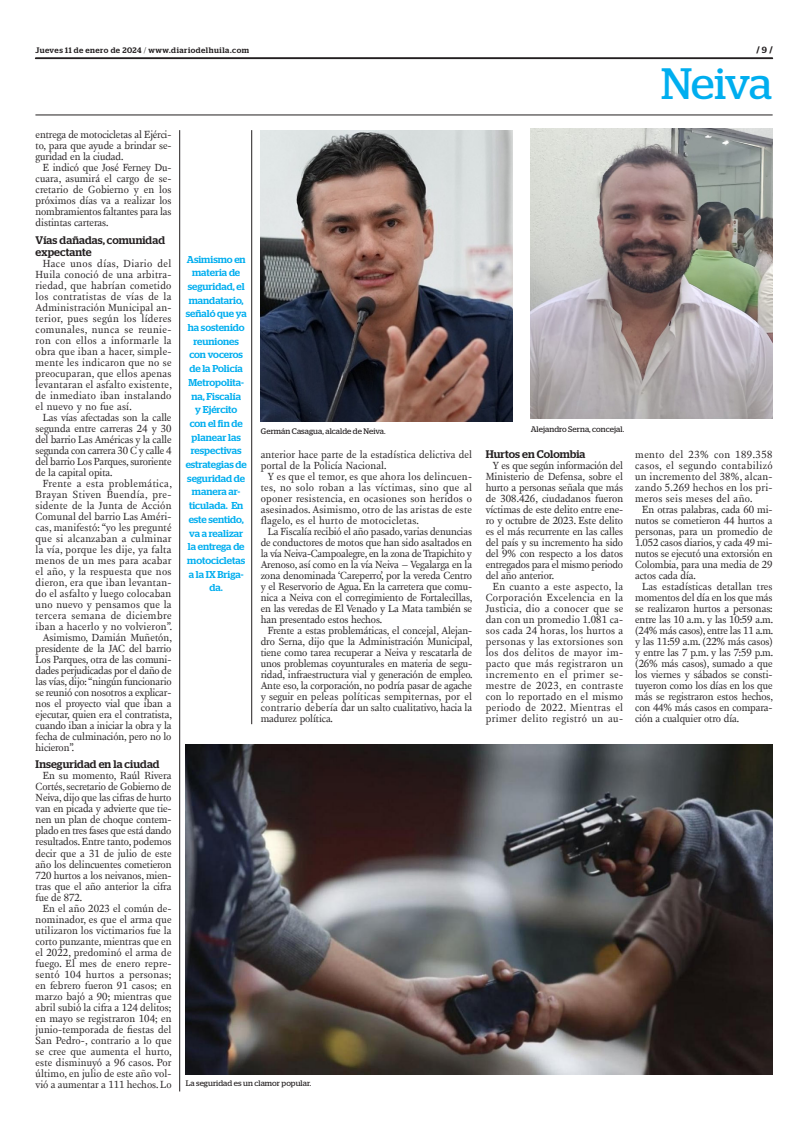
<style>
.page{position:relative;width:801px;height:1134px;background:#fff}
.page>*{position:absolute;margin:0;border:0;box-sizing:border-box;transform-origin:0 0}
.t1{font:43.9px "Stag";letter-spacing:-.025em;color:#00aeef}
.INTERTITULO{font:500 11px/12px "Stag";letter-spacing:.01em;color:#231f20}
.TEXTO{font:10.6px/11px "New Fournier BP";letter-spacing:-.01em;color:#231f20;text-align:justify}
.TEXTO-2{font:10.6px/11px "New Fournier BP";letter-spacing:.01em;color:#231f20}
.DESTACADO_AZUL{font:500 10px/13.7px "Stag";color:#00aeef;text-align:center}
.t2{font:700 9px "Stag";color:#231f20}
.PIE_DE_FOTO{font:8px "Stag";letter-spacing:.01em;color:#231f20}
.t3{font:500 8px "Stag";letter-spacing:.06em;color:#231f20}
.s1{font-weight:300}
.s2{font-weight:500}
</style>
<div class="page">
<svg style="left:35px;top:58px;width:738px;height:1px"></svg>
<hr style="left:35px;top:115px;width:737px;height:1px;background:#231f20">
<img style="left:531px;top:129px;width:241px;height:289px">
<img style="left:186px;top:744px;width:586px;height:330px">
<img style="left:261px;top:130px;width:252px;height:291px">
<hr style="left:179px;top:130px;width:1px;height:961px;background:#231f20">
<hr style="left:251px;top:130px;width:1px;height:594px;background:#231f20">
<p class="t3" style="left:35px;top:45px;width:215px">Jueves 11 de enero de 2024 <span class="s1">/</span> www.diariodelhuila.com</p>
<p class="t2" style="left:756px;top:45px;width:18px">/ <span class="s2">9</span> /</p>
<p class="t1" style="left:661px;top:59px;width:113px">Neiva</p>
<p class="TEXTO" style="left:36px;top:129px;width:137px">entrega de motocicletas al Ejérci&shy;to, para que ayude a brindar se&shy;guridad en la ciudad.</p>
<p class="TEXTO" style="left:36px;top:162px;width:137px;text-indent:7px">E indicó que José Ferney Du&shy;cuara, asumirá el cargo de se&shy;cretario de Gobierno y en los próximos días va a realizar los nombramientos faltantes para las distintas carteras.</p>
<p class="INTERTITULO" style="left:36px;top:234px;width:131px">Vías dañadas, comunidad expectante</p>
<p class="TEXTO" style="left:36px;top:258px;width:138px;text-indent:7px">Hace unos días, Diario del Huila conoció de una arbitra&shy;riedad, que habrían cometido los contratistas de vías de la Administración Municipal an&shy;terior, pues según los líderes comunales, nunca se reunie&shy;ron con ellos a informarle la obra que iban a hacer, simple&shy;mente les indicaron que no se preocuparan, que ellos apenas levantaran el asfalto existente, de inmediato iban instalando el nuevo y no fue así.</p>
<p class="TEXTO" style="left:36px;top:412px;width:137px;text-indent:7px">Las vías afectadas son la calle segunda entre carreras 24 y 30 del barrio Las Américas y la calle segunda con carrera 30 C y calle 4 del barrio Los Parques, suroriente de la capital opita.</p>
<p class="TEXTO" style="left:36px;top:478px;width:138px;text-indent:7px">Frente a esta problemática, Brayan Stiven Buendía, pre&shy;sidente de la Junta de Acción Comunal del barrio Las Améri&shy;cas, manifestó: “yo les pregunté que si alcanzaban a culminar la vía, porque les dije, ya falta menos de un mes para acabar el año, y la respuesta que nos dieron, era que iban levantan&shy;do el asfalto y luego colocaban uno nuevo y pensamos que la tercera semana de diciembre iban a hacerlo y no volvieron”.</p>
<p class="TEXTO" style="left:36px;top:632px;width:138px;text-indent:7px">Asimismo, Damián Muñetón, presidente de la JAC del barrio Los Parques, otra de las comuni&shy;dades perjudicadas por el daño de las vías, dijo: “ningún funcionario se reunió con nosotros a explicar&shy;nos el proyecto vial que iban a ejecutar, quien era el contratista, cuando iban a iniciar la obra y la fecha de culminación, pero no lo hicieron”.</p>
<p class="INTERTITULO" style="left:36px;top:758px;width:125px">Inseguridad en la ciudad</p>
<p class="TEXTO" style="left:36px;top:770px;width:137px;text-indent:7px">En su momento, Raúl Rivera Cortés, secretario de Gobierno de Neiva, dijo que las cifras de hurto van en picada y advierte que tie&shy;nen un plan de choque contem&shy;plado en tres fases que está dando resultados. Entre tanto, podemos decir que a 31 de julio de este año los delincuentes cometieron 720 hurtos a los neivanos, mien&shy;tras que el año anterior la cifra fue de 872.</p>
<p class="TEXTO" style="left:36px;top:902px;width:138px;text-indent:7px">En el año 2023 el común de&shy;nominador, es que el arma que utilizaron los victimarios fue la corto punzante, mientras que en el 2022, predominó el arma de fuego. El mes de enero repre&shy;sentó 104 hurtos a personas; en febrero fueron 91 casos; en marzo bajó a 90; mientras que abril subió la cifra a 124 delitos; en mayo se registraron 104; en junio-temporada de fiestas del San Pedro-, contrario a lo que se cree que aumenta el hurto, este disminuyó a 96 casos. Por último, en julio de este año vol&shy;vió a aumentar a 111 hechos. Lo</p>
<p class="DESTACADO_AZUL" style="left:186px;top:252px;width:62px">Asimismo en materia de seguridad, el mandatario, señaló que ya ha sostenido reuniones con voceros de la Policía<br>Metropolita&shy;na, Fiscalía<br>y Ejército con el fin de planear las respectivas estrategias de seguridad de manera ar&shy;ticulada. En este sentido, va a realizar la entrega de motocicletas a la IX Briga&shy;da.</p>
<p class="PIE_DE_FOTO" style="left:261px;top:426px;width:126px">Germán Casagua, alcalde de Neiva.</p>
<p class="PIE_DE_FOTO" style="left:531px;top:425px;width:95px">Alejandro Serna, concejal.</p>
<p class="TEXTO-2" style="left:261px;top:448px;width:213px">anterior hace parte de la estadística delictiva del portal de la Policía Nacional.</p>
<p class="TEXTO" style="left:261px;top:470px;width:213px;text-indent:7px">Y es que el temor, es que ahora los delincuen&shy;tes, no solo roban a las víctimas, sino que al oponer resistencia, en ocasiones son heridos o asesinados. Asimismo, otro de las aristas de este flagelo, es el hurto de motocicletas.</p>
<p class="TEXTO" style="left:261px;top:525px;width:213px;text-indent:7px">La Fiscalía recibió el año pasado, varias denuncias de conductores de motos que han sido asaltados en la vía Neiva-Campoalegre, en la zona de Trapichito y Arenoso, así como en la vía Neiva – Vegalarga en la zona denominada ‘Careperro’, por la vereda Centro y el Reservorio de Agua. En la carretera que comu&shy;nica a Neiva con el corregimiento de Fortalecillas, en las veredas de El Venado y La Mata también se han presentado estos hechos.</p>
<p class="TEXTO" style="left:261px;top:624px;width:213px;text-indent:7px">Frente a estas problemáticas, el concejal, Alejan&shy;dro Serna, dijo que la Administración Municipal, tiene como tarea recuperar a Neiva y rescatarla de unos problemas coyunturales en materia de segu&shy;ridad, infraestructura vial y generación de empleo.<br>Ante eso, la corporación, no podría pasar de agache y seguir en peleas políticas sempiternas, por el contrario debería dar un salto cualitativo, hacia la madurez política.</p>
<p class="INTERTITULO" style="left:486px;top:448px;width:101px">Hurtos en Colombia</p>
<p class="TEXTO" style="left:486px;top:460px;width:139px;text-indent:7px">Y es que según información del Ministerio de Defensa, sobre el hurto a personas señala que más de 308.426, ciudadanos fueron víctimas de este delito entre ene&shy;ro y octubre de 2023. Este delito es el más recurrente en las calles del país y su incremento ha sido del 9% con respecto a los datos entregados para el mismo periodo del año anterior.</p>
<p class="TEXTO" style="left:486px;top:581px;width:139px;text-indent:7px">En cuanto a este aspecto, la Corporación Excelencia en la Justicia, dio a conocer que se dan con un promedio 1.081 ca&shy;sos cada 24 horas, los hurtos a personas y las extorsiones son los dos delitos de mayor im&shy;pacto que más registraron un incremento en el primer se&shy;mestre de 2023, en contraste con lo reportado en el mismo periodo de 2022. Mientras el primer delito registró un au-</p>
<p class="TEXTO" style="left:635px;top:448px;width:139px">mento del 23% con 189.358 casos, el segundo contabilizó un incremento del 38%, alcan&shy;zando 5.269 hechos en los pri&shy;meros seis meses del año.</p>
<p class="TEXTO" style="left:635px;top:503px;width:139px;text-indent:7px">En otras palabras, cada 60 mi&shy;nutos se cometieron 44 hurtos a personas, para un promedio de 1.052 casos diarios, y cada 49 mi&shy;nutos se ejecutó una extorsión en Colombia, para una media de 29 actos cada día.</p>
<p class="TEXTO" style="left:635px;top:580px;width:139px;text-indent:7px">Las estadísticas detallan tres momentos del día en los que más se realizaron hurtos a personas: entre las 10 a.m. y las 10:59 a.m. (24% más casos), entre las 11 a.m. y las 11:59 a.m. (22% más casos) y entre las 7 p.m. y las 7:59 p.m. (26% más casos), sumado a que los viernes y sábados se consti&shy;tuyeron como los días en los que más se registraron estos hechos, con 44% más casos en compara&shy;ción a cualquier otro día.</p>
<p class="PIE_DE_FOTO" style="left:186px;top:1078px;width:127px">La seguridad es un clamor popular.</p>
</div>
